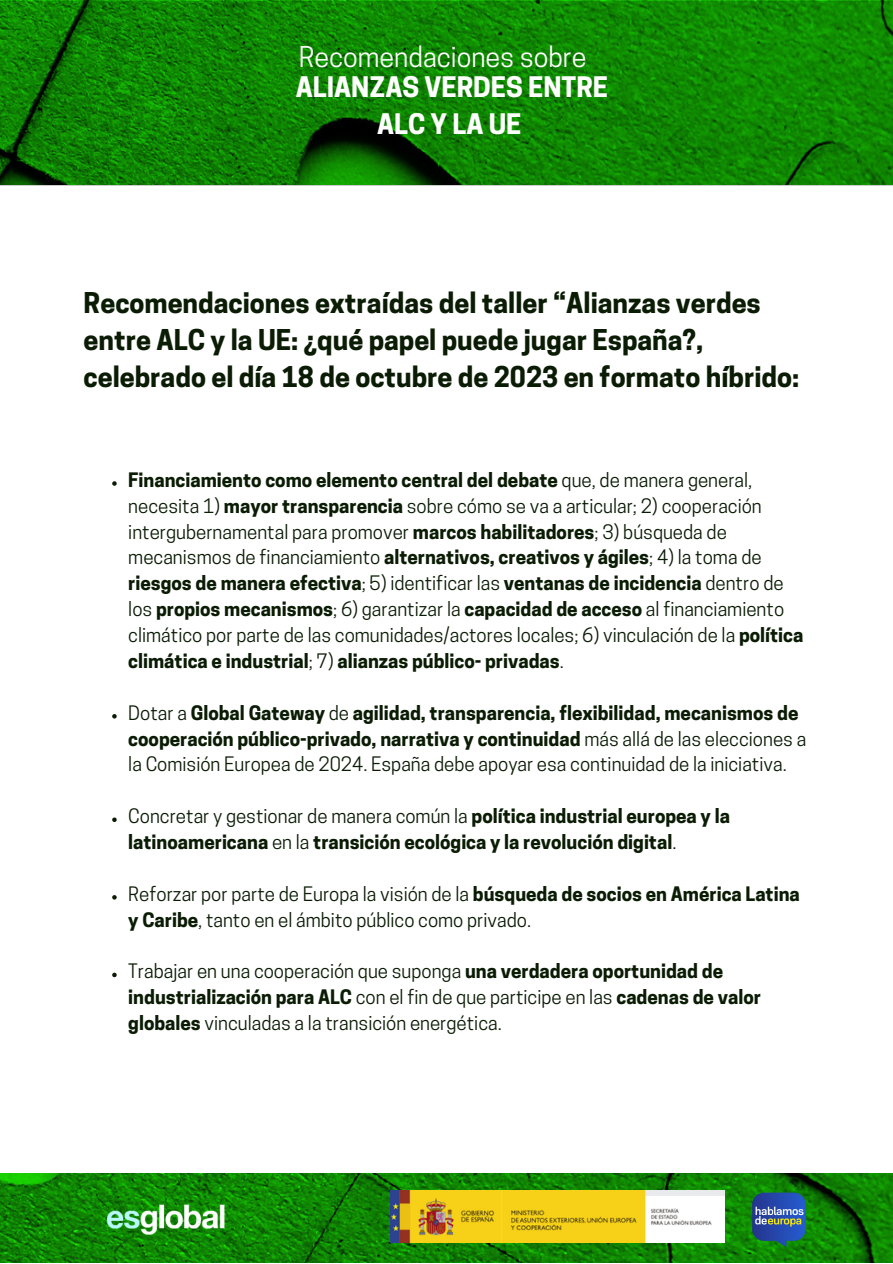
<style>
.page{position:relative;width:893px;height:1264px;background:#fff}
.page>*{position:absolute;margin:0;border:0;box-sizing:border-box;transform-origin:0 0}
.t1{font:27px "Cooper Hewitt";color:#fff}
.t2{font:700 26.85px/37px "Cooper Hewitt";color:#0b1c05}
.t3{font:700 26.55px/37px "Cooper Hewitt";color:#fff;text-align:center}
.t4{font:18.75px/25.8px "Cooper Hewitt";color:#0b1c05}
.t5{font:700 18.75px/25.8px "Cooper Hewitt";color:#0b1c05}
.s1{font-weight:700}
.s2{font-weight:400}
</style>
<div class="page">
<img style="left:0;top:0;width:892px;height:1262px">
<img style="left:96px;top:1204px;width:140px;height:30px">
<div style="left:0;top:186px;width:892px;height:987px;background:#fff"></div>
<img style="left:746px;top:1190px;width:65px;height:58px">
<svg style="left:0;top:1px;width:892px;height:185px;background:#0f8002"></svg>
<svg style="left:112px;top:481px;width:5px;height:5px"></svg>
<svg style="left:112px;top:714px;width:5px;height:4px"></svg>
<svg style="left:112px;top:817px;width:5px;height:5px"></svg>
<svg style="left:112px;top:895px;width:5px;height:4px"></svg>
<svg style="left:112px;top:972px;width:5px;height:5px"></svg>
<img style="left:390px;top:1190px;width:334px;height:52px">
<p class="t1" style="left:299px;top:47px;width:289px">Recomendaciones sobre</p>
<p class="t3" style="left:296px;top:72px;width:314px">ALIANZAS VERDES ENTRE<br>ALC Y LA UE</p>
<p class="t2" style="left:84px;top:287px;width:717px">Recomendaciones extraídas del taller “Alianzas verdes entre ALC y la UE: ¿qué papel puede jugar España?, celebrado el día 18 de octubre de 2023 en formato híbrido:</p>
<p class="t4" style="left:128px;top:469px;width:676px"><span class="s1">Financiamiento como elemento central del debate</span> que, de manera general, necesita 1) <span class="s1">mayor transparencia</span> sobre cómo se va a articular; 2) cooperación intergubernamental para promover <span class="s1">marcos habilitadores</span>; 3) búsqueda de mecanismos de financiamiento <span class="s1">alternativos, creativos y ágiles</span>; 4) la toma de <span class="s1">riesgos de manera efectiva</span>; 5) identificar las <span class="s1">ventanas de incidencia</span> dentro de los <span class="s1">propios mecanismos</span>; 6) garantizar la <span class="s1">capacidad de acceso</span> al financiamiento climático por parte de las comunidades/actores locales; 6) vinculación de la <span class="s1">política climática e industrial</span>; 7) <span class="s1">alianzas público- privadas</span>.</p>
<p class="t5" style="left:128px;top:702px;width:679px"><span class="s2">Dotar a</span> Global Gateway <span class="s2">de</span> agilidad, transparencia, flexibilidad, mecanismos de cooperación público-privado, narrativa y continuidad <span class="s2">más allá de las elecciones a la Comisión Europea de 2024. España debe apoyar esa continuidad de la iniciativa.</span></p>
<p class="t5" style="left:128px;top:805px;width:603px"><span class="s2">Concretar y gestionar de manera común la</span> política industrial europea y la latinoamericana <span class="s2">en la</span> transición ecológica y la revolución digital<span class="s2">.</span></p>
<p class="t4" style="left:128px;top:883px;width:673px">Reforzar por parte de Europa la visión de la <span class="s1">búsqueda de socios en América Latina y Caribe</span>, tanto en el ámbito público como privado.</p>
<p class="t4" style="left:128px;top:960px;width:634px">Trabajar en una cooperación que suponga <span class="s1">una verdadera oportunidad de industrialización para ALC</span> con el fin de que participe en las <span class="s1">cadenas de valor globales</span> vinculadas a la transición energética.</p>
</div>
